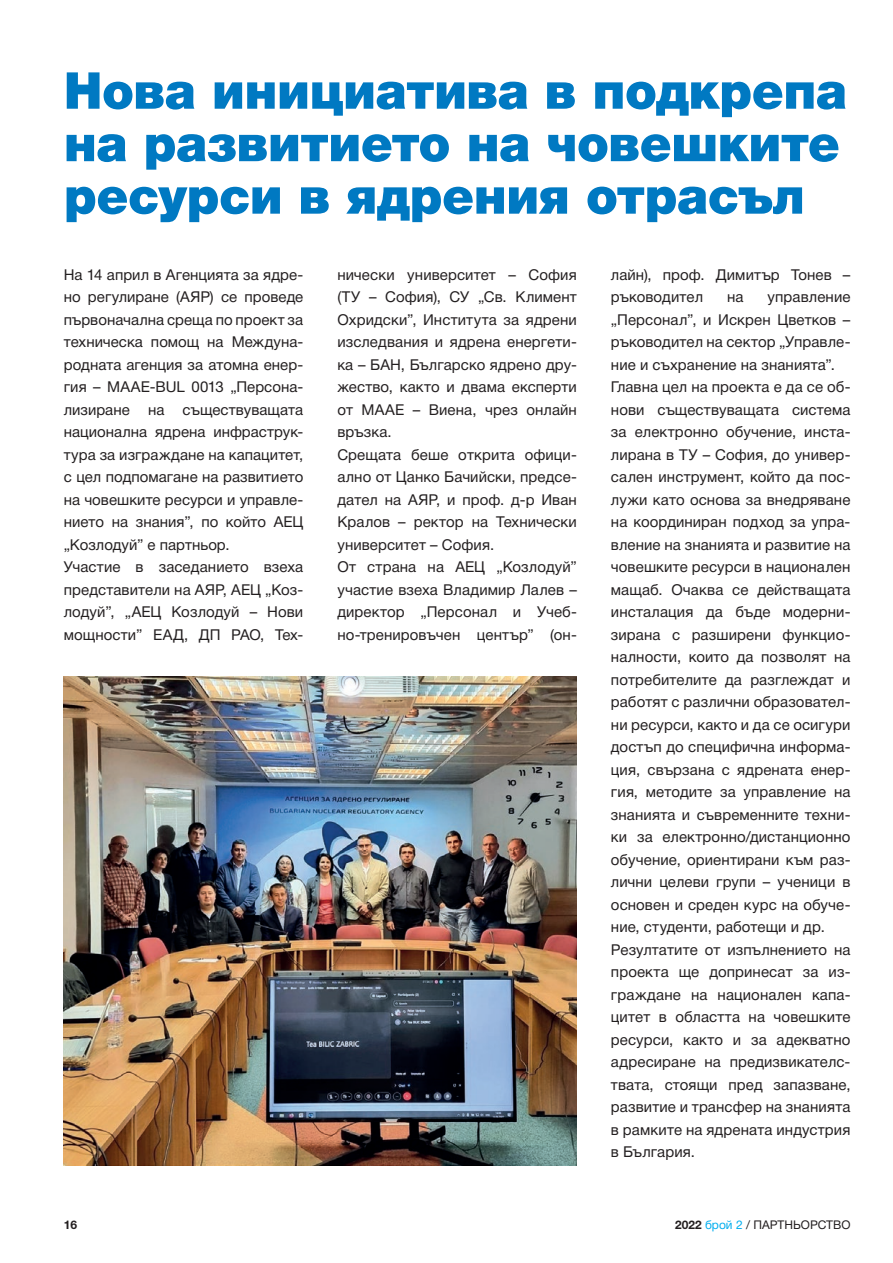
<style>
.page{position:relative;width:893px;height:1263px;background:#fff}
.page>*{position:absolute;margin:0;border:0;box-sizing:border-box;transform-origin:0 0}
.t1{font:900 51px/52.5px "Helvetica Neue Cyr";letter-spacing:-.01em;color:#0079c2}
.t2{font:15px/22.5px "Helvetica Neue Cyr";letter-spacing:.005em;color:#231f20}
.t3{font:12px "Helvetica Neue Cyr";color:#231f20}
.t4{font:700 12px "Helvetica Neue Cyr";color:#231f20}
.s1{font-weight:700}
.s2{color:#00aeef}
</style>
<div class="page">
<img style="left:64px;top:676px;width:513px;height:489px">
<h1 class="t1" style="left:64px;top:65px;width:785px">Нова инициатива в подкрепа на развитието на човешките ресурси в ядрения отрасъл</h1>
<p class="t2" style="left:64px;top:263px;width:241px">На 14 април в Агенцията за ядре&shy;но регулиране (АЯР) се проведе първоначална среща по проект за техническа помощ на Междуна&shy;родната агенция за атомна енер&shy;гия – МААЕ-BUL 0013 „Персона&shy;лизиране на съществуващата национална ядрена инфраструк&shy;тура за изграждане на капацитет, с цел подпомагане на развитието на човешките ресурси и управле&shy;нието на знания”, по който АЕЦ „Козлодуй” е партньор.<br>Участие в заседанието взеха представители на АЯР, АЕЦ „Коз&shy;лодуй”, „АЕЦ Козлодуй – Нови мощности” ЕАД, ДП РАО, Тех-</p>
<p class="t2" style="left:337px;top:263px;width:241px">нически университет – София (ТУ – София), СУ „Св. Климент<br>Охридски”, Института за ядрени изследвания и ядрена енергети&shy;ка – БАН, Българско ядрено дру&shy;жество, както и двама експерти от МААЕ – Виена, чрез онлайн връзка.<br>Срещата беше открита офици&shy;ално от Цанко Бачийски, предсе&shy;дател на АЯР, и проф. д-р Иван<br>Кралов – ректор на Технически университет – София.<br>От страна на АЕЦ „Козлодуй” участие взеха Владимир Лалев – директор „Персонал и Учеб&shy;но-тренировъчен център” (он-</p>
<p class="t2" style="left:611px;top:263px;width:241px">лайн), проф. Димитър Тонев – ръководител</p>
<p class="t2" style="left:611px;top:286px;width:241px;text-indent:157px">управление „Персонал”, и Искрен Цветков – ръководител на сектор „Управле&shy;ние и съхранение на знанията”.<br>Главна цел на проекта е да се об&shy;нови съществуващата система за електронно обучение, инста&shy;лирана в ТУ – София, до универ&shy;сален инструмент, който да пос&shy;лужи като основа за внедряване на координиран подход за упра&shy;вление на знанията и развитие на човешките ресурси в национален мащаб. Очаква се действащата инсталация да бъде модерни&shy;зирана с разширени функцио&shy;налности, които да позволят на потребителите да разглеждат и работят с различни образовател&shy;ни ресурси, както и да се осигури достъп до специфична информа&shy;ция, свързана с ядрената енер&shy;гия, методите за управление на знанията и съвременните техни&shy;ки за електронно/дистанционно обучение, ориентирани към раз&shy;лични целеви групи – ученици в основен и среден курс на обуче&shy;ние, студенти, работещи и др.<br>Резултатите от изпълнението на проекта ще допринесат за из&shy;граждане на национален капа&shy;цитет в областта на човешките ресурси, както и за адекватно адресиране на предизвикателс&shy;твата, стоящи пред запазване, развитие и трансфер на знанията в рамките на ядрената индустрия в България.</p>
<p class="t2" style="left:727px;top:286px;width:18px">на</p>
<p class="t4" style="left:64px;top:1218px;width:15px">16</p>
<p class="t3" style="left:675px;top:1218px;width:177px"><span class="s1">2022</span> <span class="s2">брой 2</span> / ПАРТНЬОРСТВО</p>
</div>
